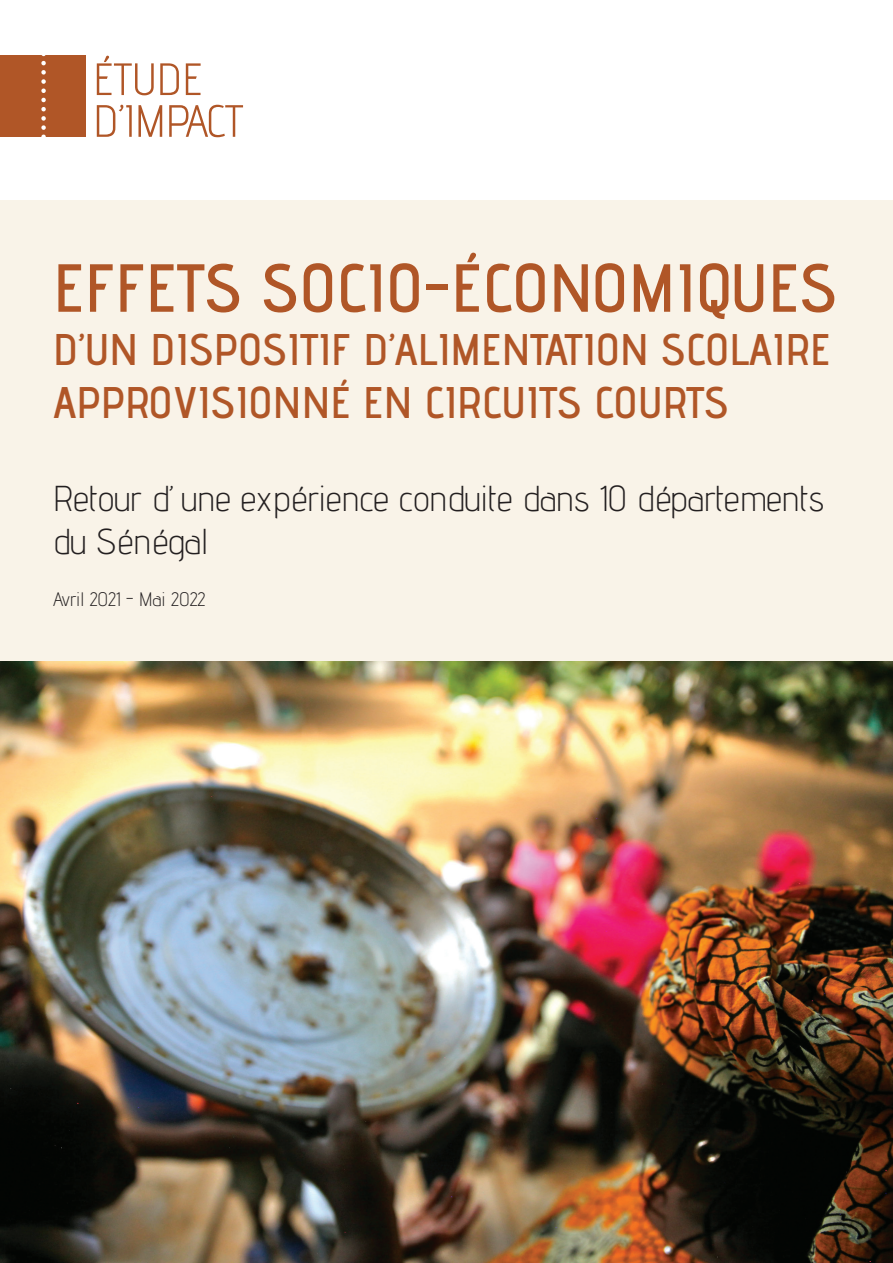
<style>
.page{position:relative;width:893px;height:1263px;background:#fff}
.page>*{position:absolute;margin:0;border:0;box-sizing:border-box;transform-origin:0 0}
.titres{font:600 67.8px "Advent Pro";color:#b05627}
.titres-2{font:600 44.25px/53.1px "Advent Pro";color:#b05627}
.titres-3{font:300 36px/43.2px "Advent Pro";color:#231f20}
.titres-4{font:300 19.5px "Advent Pro";color:#231f20}
</style>
<div class="page">
<img style="left:0;top:660px;width:893px;height:603px">
<div style="left:0;top:200px;width:893px;height:460px;background:#f9f3e8"></div>
<div style="left:0;top:56px;width:85px;height:81px;background:#b05627"></div>
<svg style="left:97px;top:56px;width:57px;height:39px"></svg>
<svg style="left:160px;top:63px;width:19px;height:32px"></svg>
<svg style="left:186px;top:63px;width:15px;height:32px"></svg>
<svg style="left:97px;top:105px;width:35px;height:32px"></svg>
<svg style="left:138px;top:105px;width:24px;height:32px"></svg>
<svg style="left:169px;top:105px;width:74px;height:32px"></svg>
<svg style="left:41px;top:55px;width:5px;height:82px"></svg>
<p class="titres" style="left:53px;top:246px;width:786px">EFFETS SOCIO-ÉCONOMIQUES</p>
<p class="titres-2" style="left:53px;top:322px;width:779px">D’UN DISPOSITIF D’ALIMENTATION SCOLAIRE<br>APPROVISIONNÉ EN CIRCUITS COURTS</p>
<p class="titres-3" style="left:53px;top:476px;width:773px">Retour d’une expérience conduite dans 10 départements du Sénégal</p>
<p class="titres-4" style="left:53px;top:587px;width:154px">Avril 2021 - Mai 2022</p>
</div>
